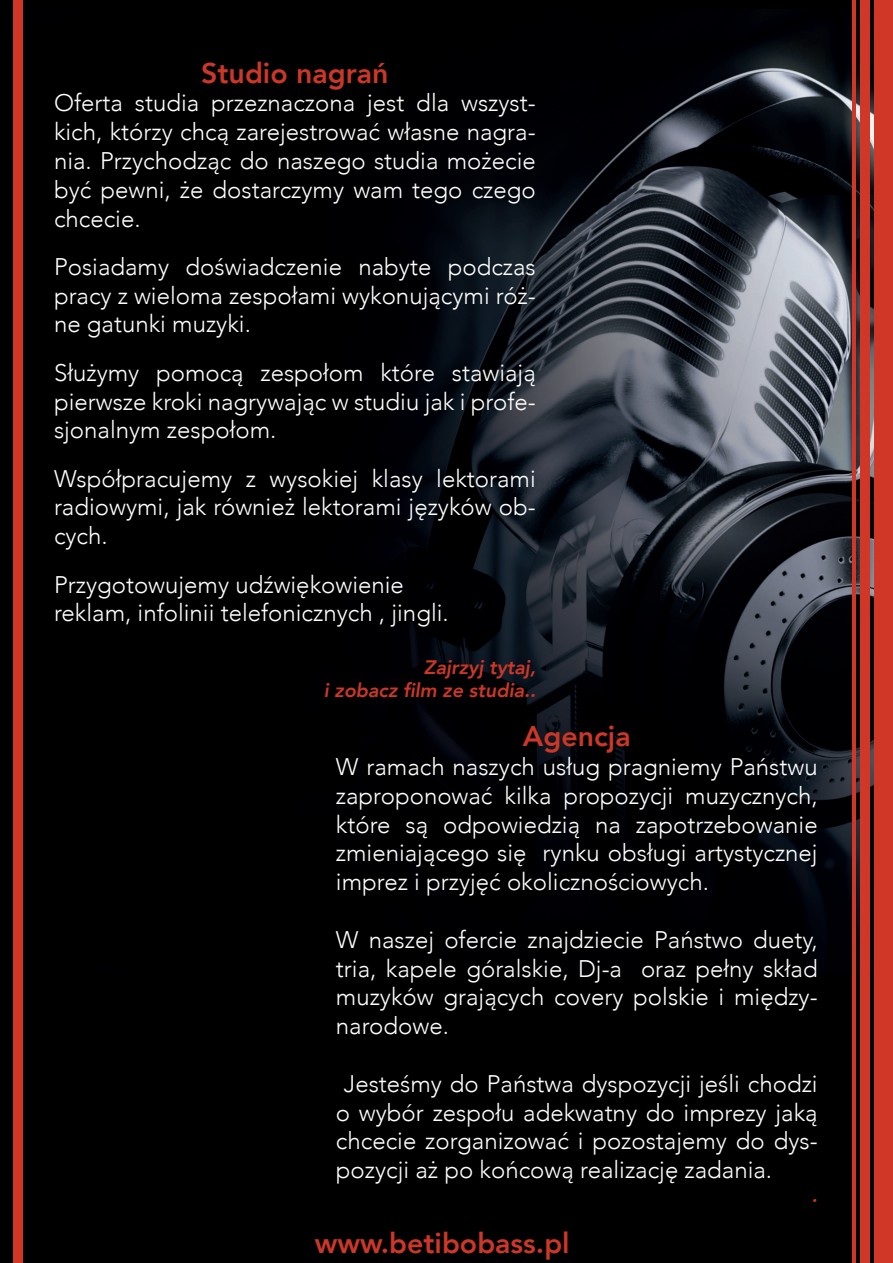
<style>
.page{position:relative;width:893px;height:1263px;background:#000}
.page>*{position:absolute;margin:0;border:0;box-sizing:border-box;transform-origin:0 0}
.t1{font:800 28.5px "Avenir";color:#cc3727}
.t2{font:300 24px/28.8px "Avenir";color:#fff;text-align:justify}
.t3{font:italic 800 19.5px "Avenir";color:#cc3727}
</style>
<div class="page">
<img style="left:22px;top:0;width:852px;height:1146px">
<div style="left:874px;top:0;width:19px;height:1263px;background:#d13727"></div>
<div style="left:860px;top:0;width:10px;height:1263px;background:#d13727"></div>
<hr style="left:852px;top:0;width:4px;height:1263px;background:#d13727">
<div style="left:13px;top:0;width:9px;height:1263px;background:#d13727"></div>
<p class="t1" style="left:201px;top:47px;width:189px">Studio nagrań</p>
<p class="t2" style="left:54px;top:89px;width:483px">Oferta studia przeznaczona jest dla wszyst&shy;kich, którzy chcą zarejestrować własne nagra&shy;nia. Przychodząc do naszego studia możecie być pewni, że dostarczymy wam tego czego chcecie.</p>
<p class="t2" style="left:54px;top:252px;width:483px">Posiadamy doświadczenie nabyte podczas pracy z wieloma zespołami wykonującymi róż&shy;ne gatunki muzyki.</p>
<p class="t2" style="left:54px;top:358px;width:483px">Służymy pomocą zespołom które stawiają pierwsze kroki nagrywając w studiu jak i profe&shy;sjonalnym zespołom.</p>
<p class="t2" style="left:54px;top:464px;width:483px">Współpracujemy z wysokiej klasy lektorami radiowymi, jak również lektorami języków ob&shy;cych.</p>
<p class="t2" style="left:54px;top:570px;width:351px">Przygotowujemy udźwiękowienie</p>
<p class="t2" style="left:54px;top:599px;width:396px">reklam, infolinii telefonicznych , jingli.</p>
<p class="t3" style="left:424px;top:655px;width:114px">Zajrzyj tytaj,</p>
<p class="t3" style="left:324px;top:679px;width:214px">i zobacz film ze studia..</p>
<p class="t1" style="left:523px;top:710px;width:109px">Agencja</p>
<p class="t2" style="left:336px;top:752px;width:483px">W ramach naszych usług pragniemy Państwu zaproponować kilka propozycji muzycznych, które są odpowiedzią na zapotrzebowanie zmieniającego się rynku obsługi artystycznej imprez i przyjęć okolicznościowych.</p>
<p class="t2" style="left:336px;top:925px;width:483px">W naszej ofercie znajdziecie Państwo duety, tria, kapele góralskie, Dj-a oraz pełny skład muzyków grających covery polskie i między&shy;narodowe.</p>
<p class="t2" style="left:336px;top:1069px;width:483px;text-indent:8px">Jesteśmy do Państwa dyspozycji jeśli chodzi o wybór zespołu adekwatny do imprezy jaką chcecie zorganizować i pozostajemy do dys&shy;pozycji aż po końcową realizację zadania.</p>
<p class="t3" style="left:812px;top:1183px;width:7px">.</p>
<p class="t1" style="left:315px;top:1217px;width:256px">www.betibobass.pl</p>
</div>
